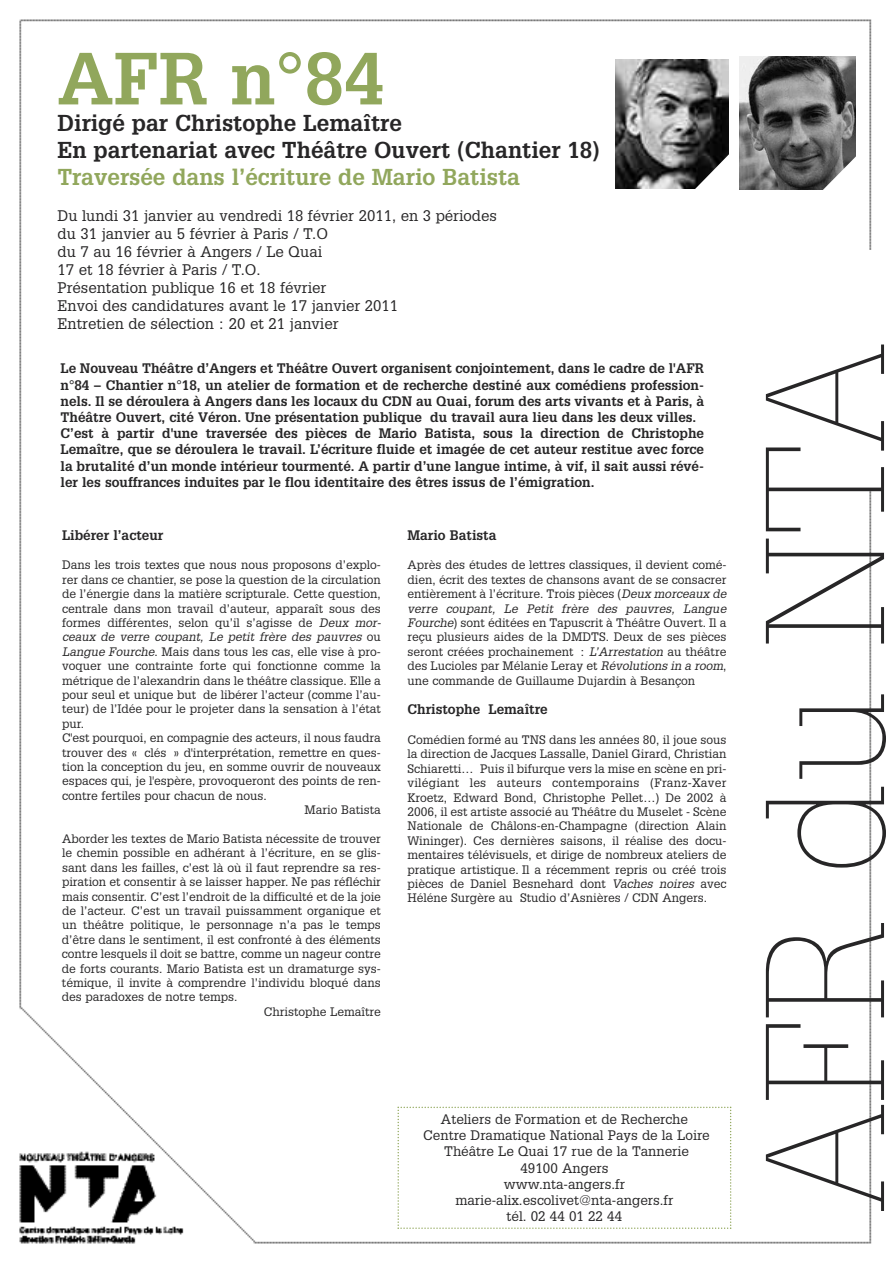
<style>
.page{position:relative;width:893px;height:1263px;background:#fff}
.page>*{position:absolute;margin:0;border:0;box-sizing:border-box;transform-origin:0 0}
.t1{font:100 165px "Glypha";color:#272627}
.t2{font:700 72px "Glypha";color:#91a75c}
.t3{font:700 22.5px/27px "Glypha";color:#272627}
.t4{font:700 22.5px "Glypha";color:#91a75c}
.t5{font:15px/18px "Glypha";color:#272627}
.t6{font:700 13.5px/16.2px "Glypha";color:#272627}
.t7{font:13.5px/16.2px "Glypha";color:#272627;text-align:center}
.t8{font:12px/14.4px "Glypha";color:#272627;text-align:justify}
.t9{font:italic 12px "Glypha";color:#272627}
.s1{font-style:italic}
.s2{font-style:normal}
</style>
<div class="page">
<img style="left:19px;top:19px;width:853px;height:1225px">
<svg style="left:397px;top:1106px;width:334px;height:123px"></svg>
<div style="left:712px;top:251px;width:181px;height:237px;background:#fff"></div>
<img style="left:739px;top:56px;width:117px;height:134px">
<svg style="left:818px;top:152px;width:42px;height:43px"></svg>
<img style="left:616px;top:59px;width:112px;height:129px">
<svg style="left:692px;top:151px;width:40px;height:41px"></svg>
<h2 class="t2" style="left:58px;top:37px;width:328px">AFR n°84</h2>
<h3 class="t3" style="left:58px;top:110px;width:544px">Dirigé par Christophe Lemaître<br>En partenariat avec Théâtre Ouvert (Chantier 18)</h3>
<h3 class="t4" style="left:58px;top:164px;width:464px">Traversée dans l’écriture de Mario Batista</h3>
<p class="t5" style="left:58px;top:207px;width:441px">Du lundi 31 janvier au vendredi 18 février 2011, en 3 périodes du 31 janvier au 5 février à Paris / T.O<br>du 7 au 16 février à Angers / Le Quai<br>17 et 18 février à Paris / T.O.<br>Présentation publique 16 et 18 février<br>Envoi des candidatures avant le 17 janvier 2011<br>Entretien de sélection : 20 et 21 janvier</p>
<p class="t6" style="left:61px;top:361px;width:645px">Le Nouveau Théâtre d’Angers et Théâtre Ouvert organisent conjointement, dans le cadre de l'AFR n°84 – Chantier n°18, un atelier de formation et de recherche destiné aux comédiens profession&shy;nels. Il se déroulera à Angers dans les locaux du CDN au Quai, forum des arts vivants et à Paris, à Théâtre Ouvert, cité Véron. Une présentation publique du travail aura lieu dans les deux villes.<br>C’est à partir d'une traversée des pièces de Mario Batista, sous la direction de Christophe Lemaître, que se déroulera le travail. L’écriture fluide et imagée de cet auteur restitue avec force la brutalité d’un monde intérieur tourmenté. A partir d’une langue intime, à vif, il sait aussi révé&shy;ler les souffrances induites par le flou identitaire des êtres issus de l’émigration.</p>
<p class="t6" style="left:62px;top:527px;width:103px">Libérer l’acteur</p>
<p class="t8" style="left:62px;top:558px;width:320px">Dans les trois textes que nous nous proposons d’explo-</p>
<p class="t8" style="left:62px;top:572px;width:320px">rer dans ce chantier, se pose la question de la circulation</p>
<p class="t8" style="left:62px;top:587px;width:320px">de l’énergie dans la matière scripturale. Cette question,</p>
<p class="t8" style="left:62px;top:601px;width:320px">centrale dans mon travail d’auteur, apparaît sous des</p>
<p class="t8" style="left:62px;top:616px;width:320px">formes différentes, selon qu’il s’agisse de <span class="s1">Deux mor-</span></p>
<p class="t9" style="left:62px;top:630px;width:320px">ceaux de verre coupant, Le petit frère des pauvres <span class="s2">ou</span></p>
<p class="t8" style="left:62px;top:644px;width:320px"><span class="s1">Langue Fourche</span>. Mais dans tous les cas, elle vise à pro-</p>
<p class="t8" style="left:62px;top:659px;width:320px">voquer une contrainte forte qui fonctionne comme la</p>
<p class="t8" style="left:62px;top:673px;width:320px">métrique de l’alexandrin dans le théâtre classique. Elle a</p>
<p class="t8" style="left:62px;top:688px;width:320px">pour seul et unique but de libérer l’acteur (comme l’au-</p>
<p class="t8" style="left:62px;top:702px;width:320px">teur) de l’Idée pour le projeter dans la sensation à l’état</p>
<p class="t8" style="left:62px;top:716px;width:24px">pur.</p>
<p class="t8" style="left:62px;top:731px;width:320px">C'est pourquoi, en compagnie des acteurs, il nous faudra</p>
<p class="t8" style="left:62px;top:745px;width:320px">trouver des « clés » d'interprétation, remettre en ques-</p>
<p class="t8" style="left:62px;top:760px;width:320px">tion la conception du jeu, en somme ouvrir de nouveaux</p>
<p class="t8" style="left:62px;top:774px;width:320px">espaces qui, je l'espère, provoqueront des points de ren-</p>
<p class="t8" style="left:62px;top:788px;width:206px">contre fertiles pour chacun de nous.</p>
<p class="t8" style="left:305px;top:803px;width:78px">Mario Batista</p>
<p class="t8" style="left:62px;top:832px;width:320px">Aborder les textes de Mario Batista nécessite de trouver</p>
<p class="t8" style="left:62px;top:846px;width:320px">le chemin possible en adhérant à l’écriture, en se glis-</p>
<p class="t8" style="left:62px;top:860px;width:320px">sant dans les failles, c’est là où il faut reprendre sa res-</p>
<p class="t8" style="left:62px;top:875px;width:320px">piration et consentir à se laisser happer. Ne pas réfléchir</p>
<p class="t8" style="left:62px;top:889px;width:320px">mais consentir. C’est l’endroit de la difficulté et de la joie</p>
<p class="t8" style="left:62px;top:904px;width:320px">de l’acteur. C’est un travail puissamment organique et</p>
<p class="t8" style="left:62px;top:918px;width:320px">un théâtre politique, le personnage n’a pas le temps</p>
<p class="t8" style="left:62px;top:932px;width:320px">d’être dans le sentiment, il est confronté à des éléments</p>
<p class="t8" style="left:62px;top:947px;width:320px">contre lesquels il doit se battre, comme un nageur contre</p>
<p class="t8" style="left:62px;top:961px;width:320px">de forts courants. Mario Batista est un dramaturge sys-</p>
<p class="t8" style="left:62px;top:976px;width:320px">témique, il invite à comprendre l’individu bloqué dans</p>
<p class="t8" style="left:62px;top:990px;width:177px">des paradoxes de notre temps.</p>
<p class="t8" style="left:264px;top:1004px;width:118px">Christophe Lemaître</p>
<p class="t6" style="left:407px;top:527px;width:91px">Mario Batista</p>
<p class="t8" style="left:407px;top:558px;width:320px">Après des études de lettres classiques, il devient comé&shy;dien, écrit des textes de chansons avant de se consacrer entièrement à l’écriture. Trois pièces (<span class="s1">Deux morceaux de verre coupant, Le Petit frère des pauvres, Langue Fourche</span>) sont éditées en Tapuscrit à Théâtre Ouvert. Il a reçu plusieurs aides de la DMDTS. Deux de ses pièces seront créées prochainement : <span class="s1">L’Arrestation</span> au théâtre des Lucioles par Mélanie Leray et <span class="s1">Révolutions in a room</span>, une commande de Guillaume Dujardin à Besançon</p>
<p class="t6" style="left:407px;top:702px;width:142px">Christophe Lemaître</p>
<p class="t8" style="left:407px;top:733px;width:320px">Comédien formé au TNS dans les années 80, il joue sous la direction de Jacques Lassalle, Daniel Girard, Christian Schiaretti… Puis il bifurque vers la mise en scène en pri&shy;vilégiant les auteurs contemporains (Franz-Xaver Kroetz, Edward Bond, Christophe Pellet…) De 2002 à 2006, il est artiste associé au Théâtre du Muselet - Scène Nationale de Châlons-en-Champagne (direction Alain Wininger). Ces dernières saisons, il réalise des docu&shy;mentaires télévisuels, et dirige de nombreux ateliers de pratique artistique. Il a récemment repris ou créé trois pièces de Daniel Besnehard dont <span class="s1">Vaches noires</span> avec Héléne Surgère au Studio d’Asnières / CDN Angers.</p>
<p class="t7" style="left:423px;top:1111px;width:288px">Ateliers de Formation et de Recherche<br>Centre Dramatique National Pays de la Loire<br>Théâtre Le Quai 17 rue de la Tannerie<br>49100 Angers<br>www.nta-angers.fr marie-alix.escolivet@nta-angers.fr<br>tél. 02 44 01 22 44</p>
<h1 class="t1" style="left:766px;top:1213px;width:872px;rotate:-90deg">AFR du NTA</h1>
</div>
